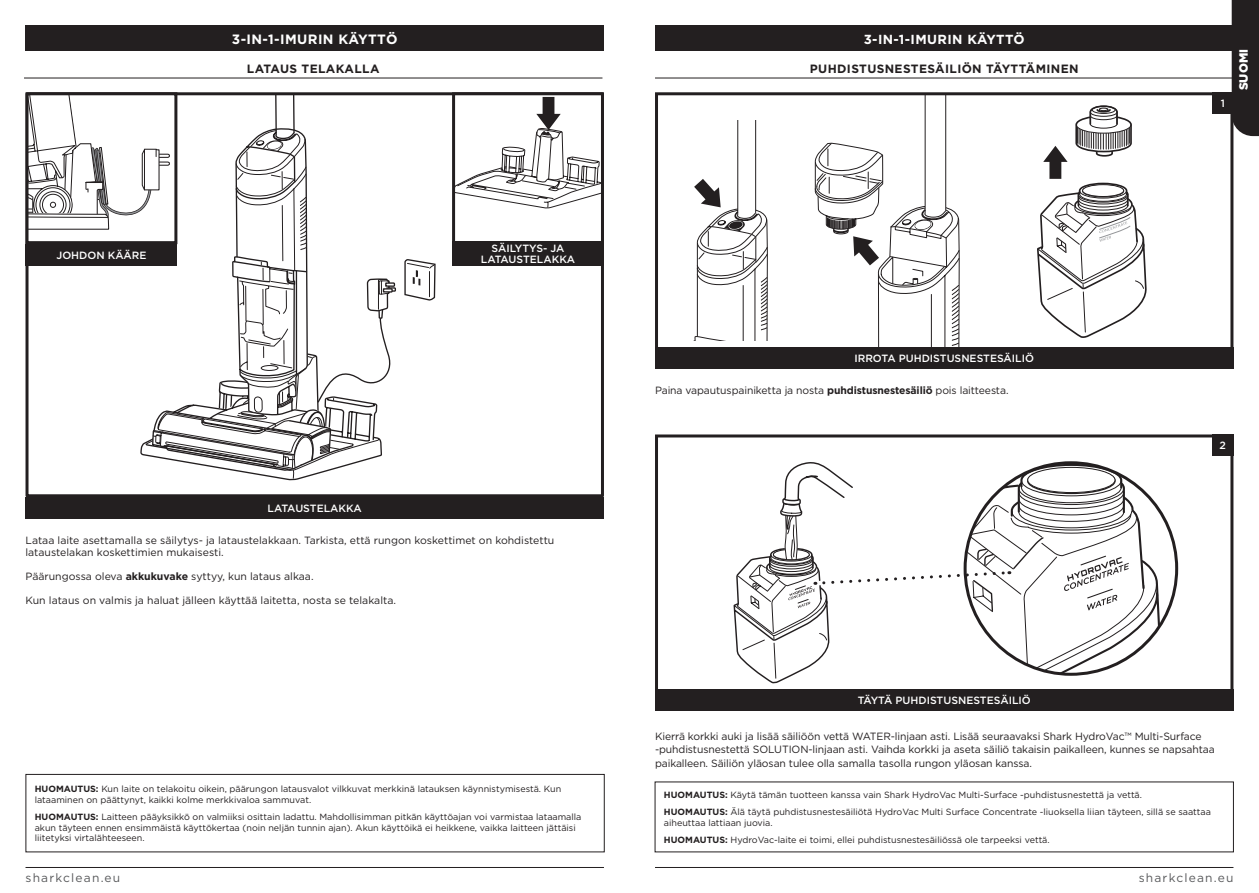
<style>
.page{position:relative;width:1259px;height:893px;background:#fff}
.page>*{position:absolute;margin:0;border:0;box-sizing:border-box;transform-origin:0 0}
.t1{font:700 13.5px "Gotham";letter-spacing:.03em;color:#fff}
.t2{font:700 13.2px "Gotham";letter-spacing:.03em;color:#fff}
.t3{font:700 12px "Gotham";letter-spacing:.03em;color:#231f20}
.t4{font:12px "Gotham";letter-spacing:.1em;color:#58595b}
.t5{font:900 12px "Gotham";color:#fff}
.t6{font:10.5px/13.5px "Gotham";letter-spacing:-.01em;color:#231f20}
.t7{font:500 10.5px/10.5px "Gotham";color:#fff;text-align:center}
.t8{font:9px/10.5px "Gotham";color:#231f20}
.s1{font-weight:700}
</style>
<div class="page">
<div style="left:655px;top:26px;width:578px;height:25px;background:#231f20"></div>
<div style="left:26px;top:774px;width:578px;height:78px;border:1px solid #231f20"></div>
<div style="left:26px;top:26px;width:578px;height:25px;background:#231f20"></div>
<hr style="left:24px;top:78px;width:578px;height:1px;background:#231f20">
<svg style="left:404px;top:259px;width:31px;height:41px"></svg>
<svg style="left:27px;top:94px;width:370px;height:402px"></svg>
<div style="left:26px;top:92px;width:151px;height:152px;border:3px solid #231f20"></div>
<div style="left:26px;top:244px;width:151px;height:21px;background:#231f20"></div>
<div style="left:452px;top:92px;width:152px;height:152px;border:3px solid #231f20"></div>
<div style="left:452px;top:241px;width:152px;height:24px;background:#231f20"></div>
<div style="left:26px;top:497px;width:578px;height:21px;background:#231f20"></div>
<hr style="left:655px;top:78px;width:578px;height:1px;background:#231f20">
<hr style="left:737px;top:120px;width:1px;height:95px;background:#231f20">
<hr style="left:755px;top:120px;width:1px;height:92px;background:#231f20">
<hr style="left:924px;top:94px;width:1px;height:119px;background:#231f20">
<hr style="left:945px;top:94px;width:1px;height:116px;background:#231f20">
<div style="left:655px;top:92px;width:578px;height:277px;border:3px solid #231f20"></div>
<div style="left:655px;top:347px;width:578px;height:22px;background:#231f20"></div>
<svg style="left:1037px;top:105px;width:109px;height:233px"></svg>
<svg style="left:453px;top:97px;width:149px;height:111px"></svg>
<svg style="left:814px;top:142px;width:146px;height:205px"></svg>
<svg style="left:693px;top:179px;width:75px;height:162px"></svg>
<div style="left:1212px;top:92px;width:21px;height:22px;background:#231f20"></div>
<div style="left:655px;top:434px;width:578px;height:277px;border:3px solid #231f20"></div>
<div style="left:655px;top:690px;width:578px;height:21px;background:#231f20"></div>
<div style="left:1212px;top:434px;width:21px;height:22px;background:#231f20"></div>
<svg style="left:733px;top:436px;width:430px;height:247px"></svg>
<div style="left:1231px;top:0;width:28px;height:136px;background:#231f20"></div>
<hr style="left:655px;top:867px;width:578px;height:1px;background:#231f20">
<hr style="left:26px;top:867px;width:578px;height:1px;background:#231f20">
<h1 class="t1" style="left:232px;top:30px;width:167px">3-IN-1-IMURIN KÄYTTÖ</h1>
<h3 class="t3" style="left:247px;top:61px;width:134px">LATAUS TELAKALLA</h3>
<p class="t7" style="left:56px;top:250px;width:91px">JOHDON KÄÄRE</p>
<p class="t7" style="left:481px;top:243px;width:96px">SÄILYTYS- JA<br>LATAUSTELAKKA</p>
<p class="t7" style="left:268px;top:503px;width:96px">LATAUSTELAKKA</p>
<p class="t6" style="left:26px;top:534px;width:530px;line-height:12px">Lataa laite asettamalla se säilytys- ja lataustelakkaan. Tarkista, että rungon koskettimet on kohdistettu lataustelakan koskettimien mukaisesti.</p>
<p class="t6" style="left:26px;top:569px;width:290px">Päärungossa oleva <span class="s1">akkukuvake</span> syttyy, kun lataus alkaa.</p>
<p class="t6" style="left:26px;top:593px;width:372px">Kun lataus on valmis ja haluat jälleen käyttää laitetta, nosta se telakalta.</p>
<p class="t8" style="left:35px;top:784px;width:528px"><span class="s1">HUOMAUTUS:</span> Kun laite on telakoitu oikein, päärungon latausvalot vilkkuvat merkkinä latauksen käynnistymisestä. Kun lataaminen on päättynyt, kaikki kolme merkkivaloa sammuvat.</p>
<p class="t8" style="left:35px;top:811px;width:548px"><span class="s1">HUOMAUTUS:</span> Laitteen pääyksikkö on valmiiksi osittain ladattu. Mahdollisimman pitkän käyttöajan voi varmistaa lataamalla akun täyteen ennen ensimmäistä käyttökertaa (noin neljän tunnin ajan). Akun käyttöikä ei heikkene, vaikka laitteen jättäisi liitetyksi virtalähteeseen.</p>
<h2 class="t2" style="left:863px;top:30px;width:162px">3-IN-1-IMURIN KÄYTTÖ</h2>
<h3 class="t3" style="left:810px;top:61px;width:270px">PUHDISTUSNESTESÄILIÖN TÄYTTÄMINEN</h3>
<p class="t7" style="left:1220px;top:98px;width:6px">1</p>
<h3 class="t5" style="left:1235px;top:90px;width:43px;rotate:-90deg">SUOMI</h3>
<p class="t7" style="left:854px;top:353px;width:181px">IRROTA PUHDISTUSNESTESÄILIÖ</p>
<p class="t6" style="left:655px;top:383px;width:355px">Paina vapautuspainiketta ja nosta <span class="s1">puhdistusnestesäiliö</span> pois laitteesta.</p>
<p class="t7" style="left:1219px;top:440px;width:8px">2</p>
<p class="t7" style="left:857px;top:695px;width:175px">TÄYTÄ PUHDISTUSNESTESÄILIÖ</p>
<p class="t6" style="left:655px;top:729px;width:561px">Kierrä korkki auki ja lisää säiliöön vettä WATER-linjaan asti. Lisää seuraavaksi Shark HydroVac™ Multi-Surface -puhdistusnestettä SOLUTION-linjaan asti. Vaihda korkki ja aseta säiliö takaisin paikalleen, kunnes se napsahtaa paikalleen. Säiliön yläosan tulee olla samalla tasolla rungon yläosan kanssa.</p>
<p class="t8" style="left:664px;top:786px;width:548px;line-height:17.2px"><span class="s1">HUOMAUTUS:</span> Käytä tämän tuotteen kanssa vain Shark HydroVac Multi-Surface -puhdistusnestettä ja vettä.<br><span class="s1">HUOMAUTUS:</span> Älä täytä puhdistusnestesäiliötä HydroVac Multi Surface Concentrate -liuoksella liian täyteen, sillä se saattaa</p>
<p class="t8" style="left:664px;top:814px;width:387px;line-height:17.2px">aiheuttaa lattiaan juovia.<br><span class="s1">HUOMAUTUS:</span> HydroVac-laite ei toimi, ellei puhdistusnestesäiliössä ole tarpeeksi vettä.</p>
<h3 class="t4" style="left:26px;top:870px;width:96px">sharkclean.eu</h3>
<h3 class="t4" style="left:1138px;top:870px;width:96px">sharkclean.eu</h3>
</div>
